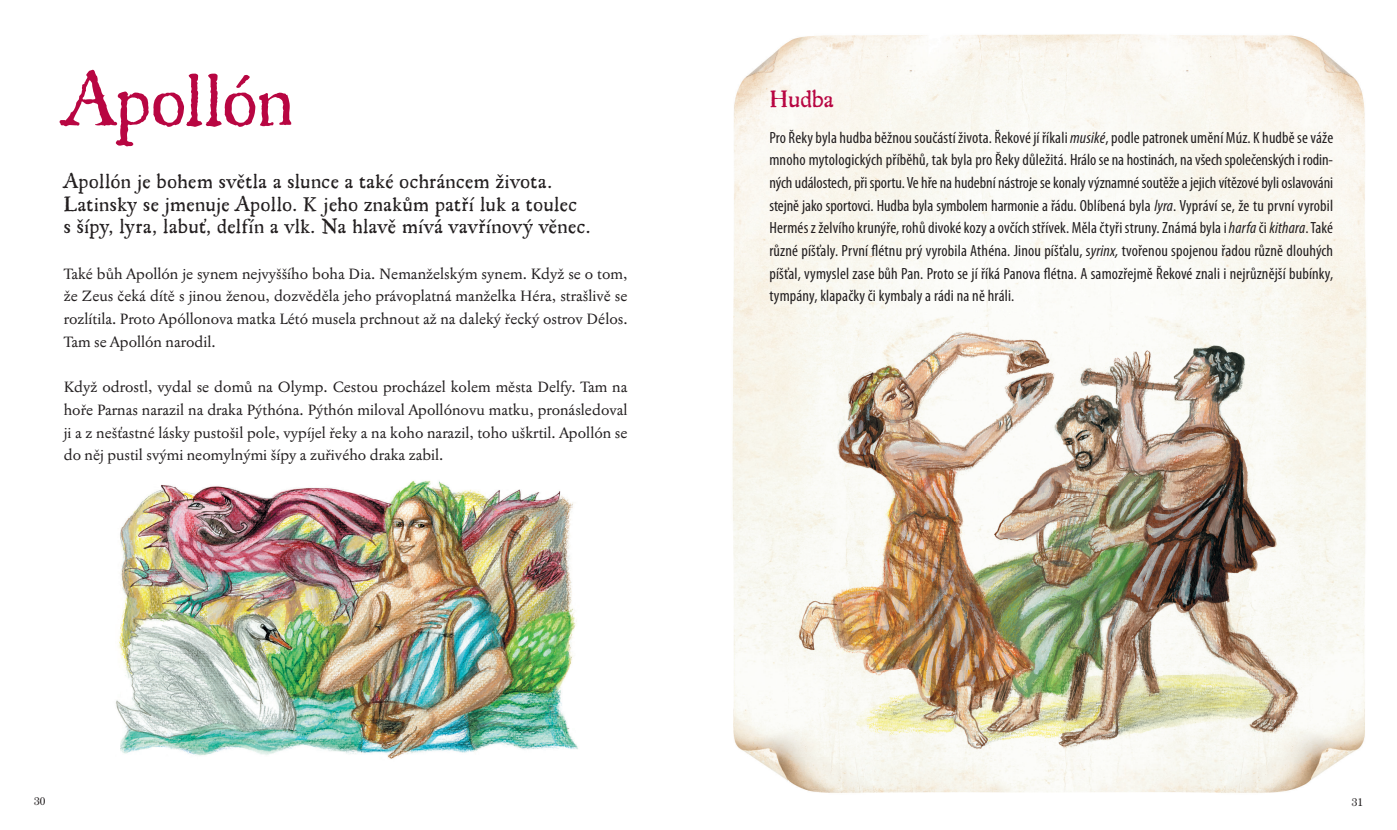
<style>
.page{position:relative;width:1397px;height:830px;background:#fff}
.page>*{position:absolute;margin:0;border:0;box-sizing:border-box;transform-origin:0 0}
.t1{font:72.5px "Regula";letter-spacing:-.01em;color:#b80642}
.t2{font:23.75px "Regula";color:#b80642}
.t3{font:20px/22.6px "Regula";letter-spacing:.02em;color:#231f20}
.t4{font:condensed 16.25px/22.6px "Myriad Pro";letter-spacing:.01em;color:#231f20;text-align:justify}
.t5{font:15px/22.6px "Jannon T Moderne Pro";color:#231f20;text-align:justify}
.t6{font:11.25px "Century CE";color:#231f20}
.s1{font-style:italic}
</style>
<div class="page">
<img style="left:788px;top:34px;width:578px;height:314px">
<img style="left:732px;top:42px;width:56px;height:739px">
<img style="left:1310px;top:348px;width:56px;height:433px">
<img style="left:788px;top:327px;width:522px;height:466px">
<img style="left:116px;top:480px;width:462px;height:279px">
<h1 class="t1" style="left:64px;top:72px;width:231px">Apollón</h1>
<p class="t3" style="left:64px;top:173px;width:528px">Apollón je bohem světla a slunce a také ochráncem života.<br>Latinsky se jmenuje Apollo. K jeho znakům patří luk a toulec<br>s šípy, lyra, labuť, delfín a vlk. Na hlavě mívá vavřínový věnec.</p>
<p class="t5" style="left:64px;top:263px;width:565px">Také bůh Apollón je synem nejvyššího boha Dia. Nemanželským synem. Když se o tom, že Zeus čeká dítě s jinou ženou, dozvěděla jeho právoplatná manželka Héra, strašlivě se rozlítila. Proto Apóllonova matka Létó musela prchnout až na daleký řecký ostrov Délos.<br>Tam se Apollón narodil.</p>
<p class="t5" style="left:64px;top:376px;width:565px">Když odrostl, vydal se domů na Olymp. Cestou procházel kolem města Delfy. Tam na hoře Parnas narazil na draka Pýthóna. Pýthón miloval Apollónovu matku, pronásledoval ji a z nešťastné lásky pustošil pole, vypíjel řeky a na koho narazil, toho uškrtil. Apollón se do něj pustil svými neomylnými šípy a zuřivého draka zabil.</p>
<h2 class="t2" style="left:769px;top:90px;width:66px">Hudba</h2>
<p class="t4" style="left:769px;top:127px;width:565px">Pro Řeky byla hudba běžnou součástí života. Řekové jí říkali <span class="s1">musiké</span>, podle patronek umění Múz. K hudbě se váže mnoho mytologických příběhů, tak byla pro Řeky důležitá. Hrálo se na hostinách, na všech společenských i rodin&shy;ných událostech, při sportu. Ve hře na hudební nástroje se konaly významné soutěže a jejich vítězové byli oslavováni stejně jako sportovci. Hudba byla symbolem harmonie a řádu. Oblíbená byla <span class="s1">lyra</span>. Vypráví se, že tu první vyrobil Hermés z želvího krunýře, rohů divoké kozy a ovčích střívek. Měla čtyři struny. Známá byla i <span class="s1">harfa</span> či <span class="s1">kithara</span>. Také různé píšťaly. První flétnu prý vyrobila Athéna. Jinou píšťalu, s<span class="s1">yrinx,</span> tvořenou spojenou řadou různě dlouhých píšťal, vymyslel zase bůh Pan. Proto se jí říká Panova flétna. A samozřejmě Řekové znali i nejrůznější bubínky, tympány, klapačky či kymbaly a rádi na ně hráli.</p>
<p class="t6" style="left:34px;top:796px;width:13px">30</p>
<p class="t6" style="left:1351px;top:797px;width:13px">31</p>
</div>
